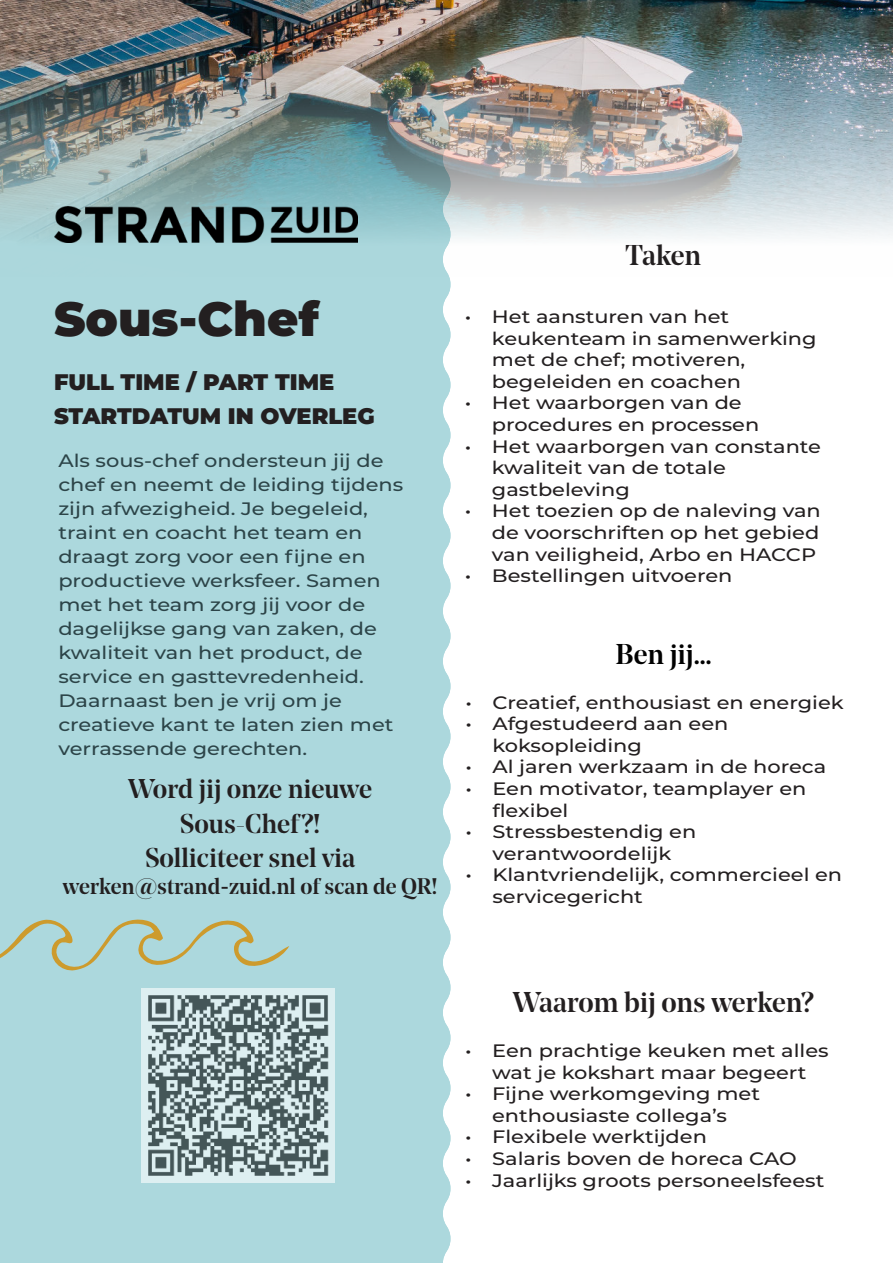
<style>
.page{position:relative;width:893px;height:1263px;background:#fff}
.page>*{position:absolute;margin:0;border:0;box-sizing:border-box;transform-origin:0 0}
.t1{font:900 48px "Montserrat";color:#231f20}
.t2{font:500 28.5px "Noe Display";letter-spacing:-.005em;color:#231f20}
.t3{font:500 28.5px "Noe Display";color:#000}
.t4{font:500 27px/34.2px "Noe Display";color:#231f20;text-align:center}
.t5{font:900 22.5px/34.2px "Montserrat";color:#231f20}
.t6{font:500 22.5px "Noe Display";color:#231f20}
.t7{font:500 18px/21.6px "Montserrat";color:#231f20;scale:1.16 1}
.t8{font:500 18px/24px "Montserrat";color:#2c4448;scale:1.16 1}
.s1{font-family:"Montserrat"}
</style>
<div class="page">
<div style="left:381px;top:276px;width:70px;height:987px;background:#acd8dd"></div>
<div style="left:0;top:0;width:381px;height:1263px;background:#acd8dd"></div>
<img style="left:142px;top:989px;width:193px;height:193px">
<svg style="left:0;top:919px;width:289px;height:52px"></svg>
<img style="left:0;top:0;width:893px;height:276px">
<img style="left:54px;top:206px;width:303px;height:36px">
<h1 class="t1" style="left:54px;top:295px;width:267px">Sous-Chef</h1>
<p class="t5" style="left:54px;top:364px;width:322px">FULL TIME / PART TIME<br>STARTDATUM IN OVERLEG</p>
<p class="t8" style="left:58px;top:450px;width:299px">Als sous-chef ondersteun jij de chef en neemt de leiding tijdens zijn afwezigheid. Je begeleid, traint en coacht het team en draagt zorg voor een fijne en productieve werksfeer. Samen met het team zorg jij voor de dagelijkse gang van zaken, de kwaliteit van het product, de service en gasttevredenheid.<br>Daarnaast ben je vrij om je creatieve kant te laten zien met verrassende gerechten.</p>
<h3 class="t4" style="left:128px;top:775px;width:245px">Word jij onze nieuwe<br>Sous-Chef?!<br>Solliciteer snel via</h3>
<p class="t6" style="left:63px;top:877px;width:376px">werken@strand<span class="s1">-</span>zuid.nl of scan de QR!</p>
<h2 class="t2" style="left:625px;top:244px;width:77px">Taken</h2>
<p class="t7" style="left:492px;top:307px;width:281px;text-indent:-27px">• Het aansturen van het keukenteam in samenwerking met de chef; motiveren, begeleiden en coachen</p>
<p class="t7" style="left:492px;top:394px;width:232px;text-indent:-27px">• Het waarborgen van de procedures en processen</p>
<p class="t7" style="left:492px;top:437px;width:285px;text-indent:-27px">• Het waarborgen van constante kwaliteit van de totale gastbeleving</p>
<p class="t7" style="left:492px;top:502px;width:285px;text-align:justify;text-indent:-27px">• Het toezien op de naleving van de voorschriften op het gebied van veiligheid, Arbo en HACCP</p>
<p class="t7" style="left:465px;top:566px;width:232px">• Bestellingen uitvoeren</p>
<h2 class="t3" style="left:615px;top:643px;width:98px">Ben jij…</h2>
<p class="t7" style="left:465px;top:693px;width:328px">• Creatief, enthousiast en energiek</p>
<p class="t7" style="left:492px;top:714px;width:205px;text-indent:-27px">• Afgestudeerd aan een koksopleiding</p>
<p class="t7" style="left:465px;top:757px;width:313px">• Al jaren werkzaam in de horeca</p>
<p class="t7" style="left:492px;top:779px;width:272px;text-indent:-27px">• Een motivator, teamplayer en flexibel</p>
<p class="t7" style="left:465px;top:822px;width:201px;text-align:center">• Stressbestendig en verantwoordelijk</p>
<p class="t7" style="left:492px;top:865px;width:303px;text-indent:-27px">• Klantvriendelijk, commercieel en servicegericht</p>
<h2 class="t2" style="left:513px;top:991px;width:302px">Waarom bij ons werken?</h2>
<p class="t7" style="left:465px;top:1041px;width:315px;text-align:center">• Een prachtige keuken met alles wat je kokshart maar begeert</p>
<p class="t7" style="left:465px;top:1084px;width:256px;text-align:center">• Fijne werkomgeving met enthousiaste collega’s</p>
<p class="t7" style="left:465px;top:1127px;width:210px">• Flexibele werktijden</p>
<p class="t7" style="left:465px;top:1149px;width:287px">• Salaris boven de horeca CAO</p>
<p class="t7" style="left:465px;top:1171px;width:311px">• Jaarlijks groots personeelsfeest</p>
</div>
